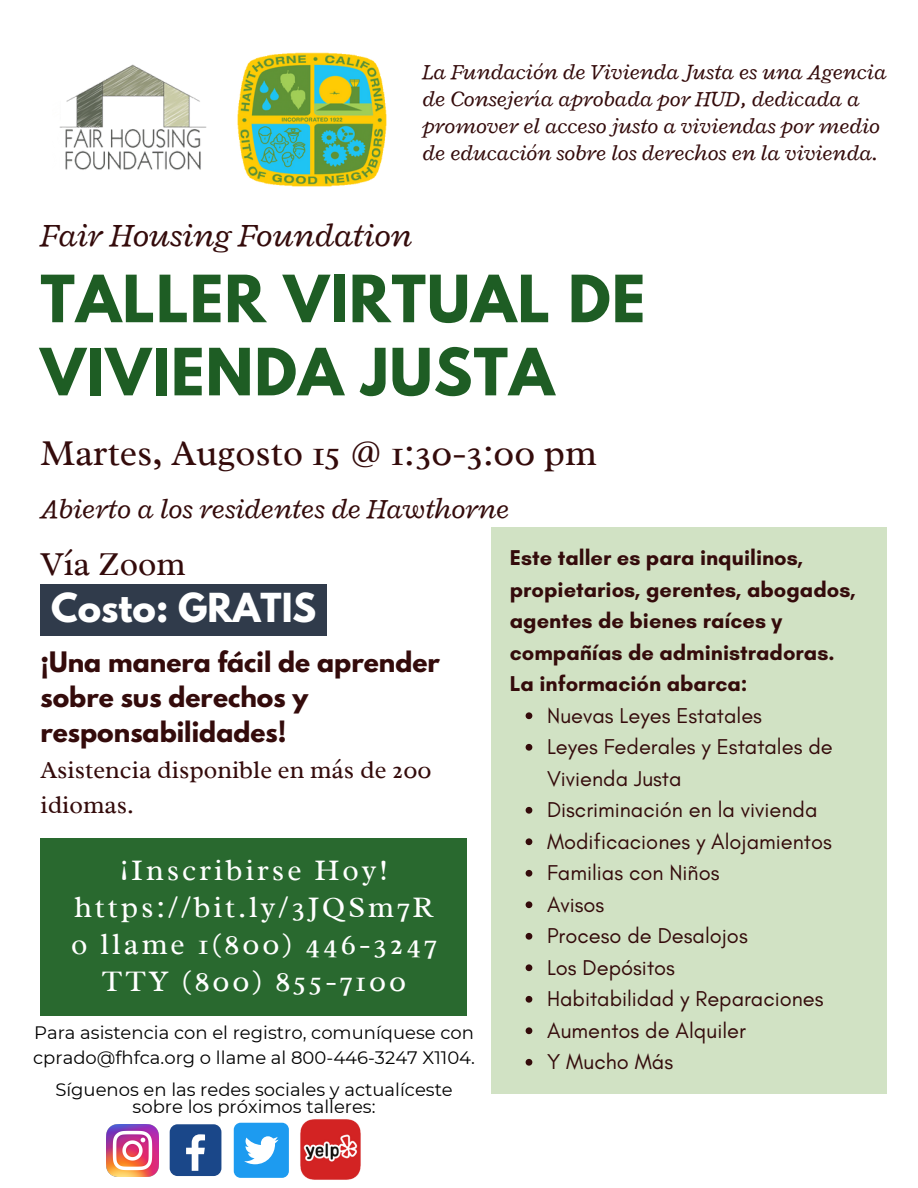
<style>
.page{position:relative;width:918px;height:1188px;background:#fff}
.page>*{position:absolute;margin:0;border:0;box-sizing:border-box;transform-origin:0 0}
.t1{font:700 57.75px/73.2px "League Spartan";letter-spacing:.02em;color:#1e5d24}
.t2{font:36.9px "Radley";color:#340b0b}
.t3{font:700 35.4px "League Spartan";color:#fff}
.t4{font:italic 34.5px "Radley";color:#340b0b}
.t5{font:33.9px "Radley";color:#340b0b}
.t6{font:30.15px/37.2px "Radley";letter-spacing:.095em;color:#fff;text-align:center}
.t7{font:italic 29.4px "Radley";color:#340b0b}
.t8{font:700 25.05px/34.8px "League Spartan";color:#340b0b}
.t9{font:25.05px/34.8px "Radley";color:#340b0b}
.t10{font:italic 22.8px/27px "Radley";color:#340b0b}
.t11{font:21.9px/31.5px "Glacial Indifference";color:#340b0b}
.t12{font:700 21.9px/31.5px "Glacial Indifference";color:#340b0b}
.t13{font:18px/16.8px "Montserrat";color:#000;text-align:center}
</style>
<div class="page">
<img style="left:59px;top:64px;width:148px;height:106px">
<div style="left:492px;top:527px;width:395px;height:566px;background:#d1e2c4"></div>
<svg style="left:526px;top:712px;width:6px;height:7px"></svg>
<svg style="left:526px;top:744px;width:6px;height:7px"></svg>
<svg style="left:526px;top:807px;width:6px;height:7px"></svg>
<svg style="left:526px;top:838px;width:6px;height:7px"></svg>
<svg style="left:526px;top:870px;width:6px;height:7px"></svg>
<svg style="left:526px;top:901px;width:6px;height:7px"></svg>
<svg style="left:526px;top:933px;width:6px;height:7px"></svg>
<svg style="left:526px;top:964px;width:6px;height:7px"></svg>
<svg style="left:526px;top:996px;width:6px;height:7px"></svg>
<svg style="left:526px;top:1027px;width:6px;height:7px"></svg>
<svg style="left:526px;top:1059px;width:6px;height:7px"></svg>
<div style="left:40px;top:838px;width:427px;height:178px;background:#29692f"></div>
<div style="left:40px;top:584px;width:287px;height:51px;background:#303b4b"></div>
<img style="left:237px;top:52px;width:150px;height:134px">
<img style="left:106px;top:1124px;width:53px;height:53px">
<div style="left:170px;top:1124px;width:51px;height:52px;background:#1a4789;border-radius:8px"></div>
<svg style="left:186px;top:1134px;width:19px;height:37px"></svg>
<div style="left:234px;top:1123px;width:55px;height:55px;background:#1d9bf0;border-radius:7px"></div>
<svg style="left:244px;top:1136px;width:35px;height:28px"></svg>
<img style="left:300px;top:1119px;width:61px;height:61px">
<p class="t10" style="left:423px;top:58px;width:465px">La Fundación de Vivienda Justa es una Agencia de Consejería aprobada por HUD, dedicada a promover el acceso justo a viviendas por medio de educación sobre los derechos en la vivienda.</p>
<p class="t4" style="left:40px;top:213px;width:373px">Fair Housing Foundation</p>
<p class="t1" style="left:40px;top:270px;width:606px">TALLER VIRTUAL DE<br>VIVIENDA JUSTA</p>
<p class="t2" style="left:40px;top:429px;width:558px">Martes, Augosto 15 @ 1:30-3:00 pm</p>
<p class="t7" style="left:40px;top:489px;width:470px">Abierto a los residentes de Hawthorne</p>
<p class="t5" style="left:40px;top:542px;width:147px">Vía Zoom</p>
<p class="t3" style="left:51px;top:590px;width:267px">Costo: GRATIS</p>
<p class="t8" style="left:40px;top:648px;width:401px">¡Una manera fácil de aprender sobre sus derechos y responsabilidades!</p>
<p class="t9" style="left:40px;top:752px;width:393px">Asistencia disponible en más de 200 idiomas.</p>
<p class="t6" style="left:120px;top:851px;width:269px">¡Inscribirse Hoy!</p>
<p class="t6" style="left:74px;top:888px;width:361px">https://bit.ly/3JQSm7R</p>
<p class="t6" style="left:71px;top:925px;width:367px">o llame 1(800) 446-3247<br>TTY (800) 855-7100</p>
<p class="t13" style="left:33px;top:1020px;width:443px;line-height:24.8px;text-align:left">Para asistencia con el registro, comuníquese con cprado@fhfca.org o llame al 800-446-3247 X1104.</p>
<p class="t13" style="left:55px;top:1081px;width:399px">Síguenos en las redes sociales y actualíceste sobre los próximos talleres:</p>
<p class="t12" style="left:510px;top:542px;width:347px">Este taller es para inquilinos, propietarios, gerentes, abogados, agentes de bienes raíces y compañías de administradoras.</p>
<p class="t12" style="left:510px;top:668px;width:239px">La información abarca:</p>
<p class="t11" style="left:547px;top:699px;width:217px">Nuevas Leyes Estatales</p>
<p class="t11" style="left:547px;top:731px;width:287px">Leyes Federales y Estatales de<br>Vivienda Justa</p>
<p class="t11" style="left:547px;top:794px;width:272px">Discriminación en la vivienda</p>
<p class="t11" style="left:547px;top:825px;width:286px">Modificaciones y Alojamientos</p>
<p class="t11" style="left:547px;top:857px;width:174px">Familias con Niños</p>
<p class="t11" style="left:547px;top:888px;width:59px">Avisos</p>
<p class="t11" style="left:547px;top:920px;width:202px">Proceso de Desalojos</p>
<p class="t11" style="left:547px;top:951px;width:129px">Los Depósitos</p>
<p class="t11" style="left:547px;top:983px;width:278px">Habitabilidad y Reparaciones</p>
<p class="t11" style="left:547px;top:1014px;width:200px">Aumentos de Alquiler</p>
<p class="t11" style="left:547px;top:1046px;width:128px">Y Mucho Más</p>
</div>
